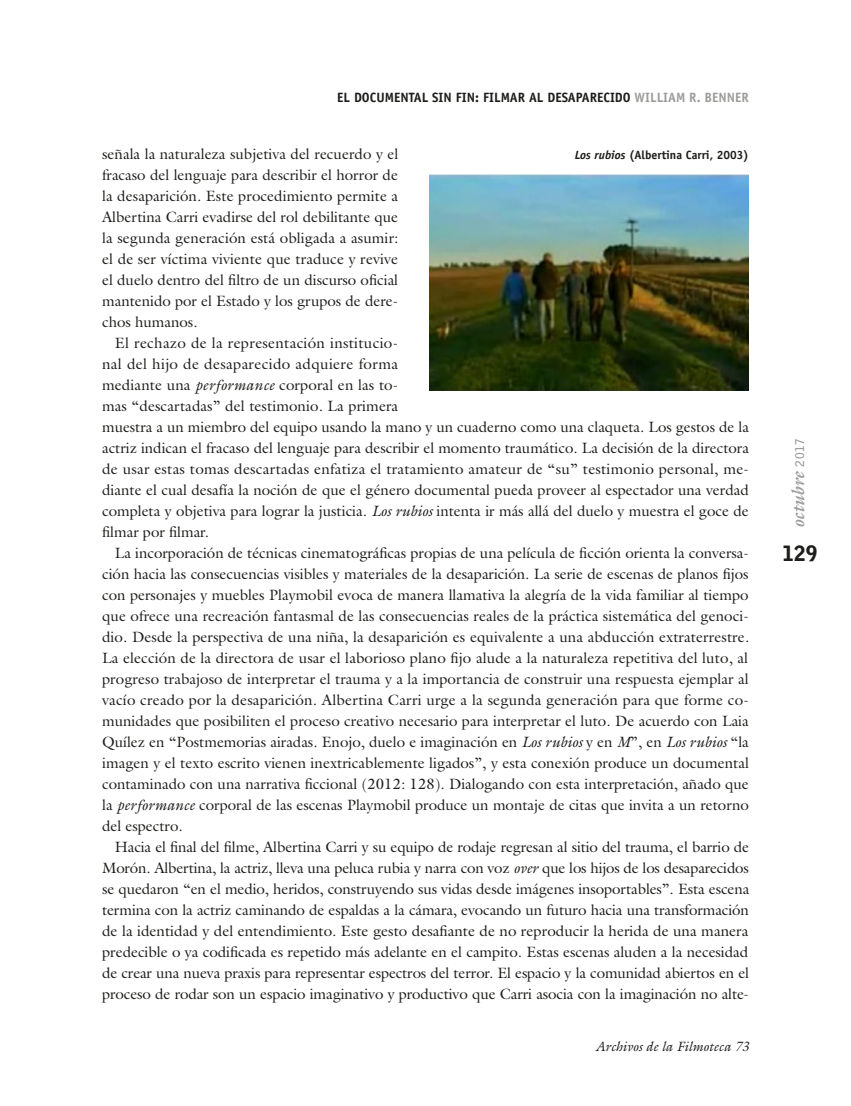
<style>
.page{position:relative;width:851px;height:1106px;background:#fff}
.page>*{position:absolute;margin:0;border:0;box-sizing:border-box;transform-origin:0 0}
.t1{font:900 21px "Bell Gothic Std";color:#1d1d1b}
.t2{font:italic 700 18px "Galliard Std";color:#9d9d9c}
.t3{font:15px/21px "Galliard Std";color:#1d1d1b;text-align:justify}
.t4{font:700 13.5px "Officina Sans Std";color:#1d1d1b}
.t5{font:italic 13.5px "Galliard Std";color:#1d1d1b}
.t6{font:700 12px "Officina Sans Std";color:#1d1d1b}
.s1{color:#9d9d9c}
.s2{font-style:italic}
.s3{font-family:"Bell Gothic Std";font-style:normal;font-size:12px}
</style>
<div class="page">
<img style="left:429px;top:175px;width:319px;height:215px">
<p class="t4" style="left:337px;top:89px;width:413px">EL DOCUMENTAL SIN FIN: FILMAR AL DESAPARECIDO <span class="s1">WILLIAM R. BENNER</span></p>
<p class="t3" style="left:102px;top:143px;width:298px">señala la naturaleza subjetiva del recuerdo y el fracaso del lenguaje para describir el horror de la desaparición. Este procedimiento permite a Albertina Carri evadirse del rol debilitante que la segunda generación está obligada a asumir: el de ser víctima viviente que traduce y revive el duelo dentro del filtro de un discurso oficial mantenido por el Estado y los grupos de dere&shy;chos humanos.</p>
<p class="t3" style="left:102px;top:332px;width:648px;text-align:left;text-indent:13px">El rechazo de la representación institucio-<br>nal del hijo de desaparecido adquiere forma<br>mediante una <span class="s2">performance</span> corporal en las to-<br>mas “descartadas” del testimonio. La primera<br>muestra a un miembro del equipo usando la mano y un cuaderno como una claqueta. Los gestos de la actriz indican el fracaso del lenguaje para describir el momento traumático. La decisión de la directora de usar estas tomas descartadas enfatiza el tratamiento amateur de “su” testimonio personal, me&shy;diante el cual desafía la noción de que el género documental pueda proveer al espectador una verdad completa y objetiva para lograr la justicia. <span class="s2">Los rubios</span> intenta ir más allá del duelo y muestra el goce de filmar por filmar.</p>
<p class="t3" style="left:102px;top:542px;width:648px;text-indent:13px">La incorporación de técnicas cinematográficas propias de una película de ficción orienta la conversa&shy;ción hacia las consecuencias visibles y materiales de la desaparición. La serie de escenas de planos fijos con personajes y muebles Playmobil evoca de manera llamativa la alegría de la vida familiar al tiempo que ofrece una recreación fantasmal de las consecuencias reales de la práctica sistemática del genoci&shy;dio. Desde la perspectiva de una niña, la desaparición es equivalente a una abducción extraterrestre.<br>La elección de la directora de usar el laborioso plano fijo alude a la naturaleza repetitiva del luto, al progreso trabajoso de interpretar el trauma y a la importancia de construir una respuesta ejemplar al vacío creado por la desaparición. Albertina Carri urge a la segunda generación para que forme co&shy;munidades que posibiliten el proceso creativo necesario para interpretar el luto. De acuerdo con Laia Quílez en “Postmemorias airadas. Enojo, duelo e imaginación en <span class="s2">Los rubios</span> y en <span class="s2">M</span>”, en <span class="s2">Los rubios</span> “la imagen y el texto escrito vienen inextricablemente ligados”, y esta conexión produce un documental contaminado con una narrativa ficcional (2012: 128). Dialogando con esta interpretación, añado que la <span class="s2">performance</span> corporal de las escenas Playmobil produce un montaje de citas que invita a un retorno del espectro.</p>
<p class="t3" style="left:102px;top:836px;width:648px;text-indent:13px">Hacia el final del filme, Albertina Carri y su equipo de rodaje regresan al sitio del trauma, el barrio de Morón. Albertina, la actriz, lleva una peluca rubia y narra con voz <span class="s2">over</span> que los hijos de los desaparecidos se quedaron “en el medio, heridos, construyendo sus vidas desde imágenes insoportables”. Esta escena termina con la actriz caminando de espaldas a la cámara, evocando un futuro hacia una transformación de la identidad y del entendimiento. Este gesto desafiante de no reproducir la herida de una manera predecible o ya codificada es repetido más adelante en el campito. Estas escenas aluden a la necesidad de crear una nueva praxis para representar espectros del terror. El espacio y la comunidad abiertos en el proceso de rodar son un espacio imaginativo y productivo que Carri asocia con la imaginación no alte-</p>
<p class="t6" style="left:574px;top:147px;width:175px"><span class="s2">Los rubios</span> (Albertina Carri, 2003)</p>
<p class="t5" style="left:595px;top:1038px;width:155px">Archivos de la Filmoteca 73</p>
<p class="t2" style="left:786px;top:528px;width:91px;rotate:-90deg">octubre <span class="s3">2017</span></p>
<h1 class="t1" style="left:782px;top:541px;width:37px">129</h1>
</div>
